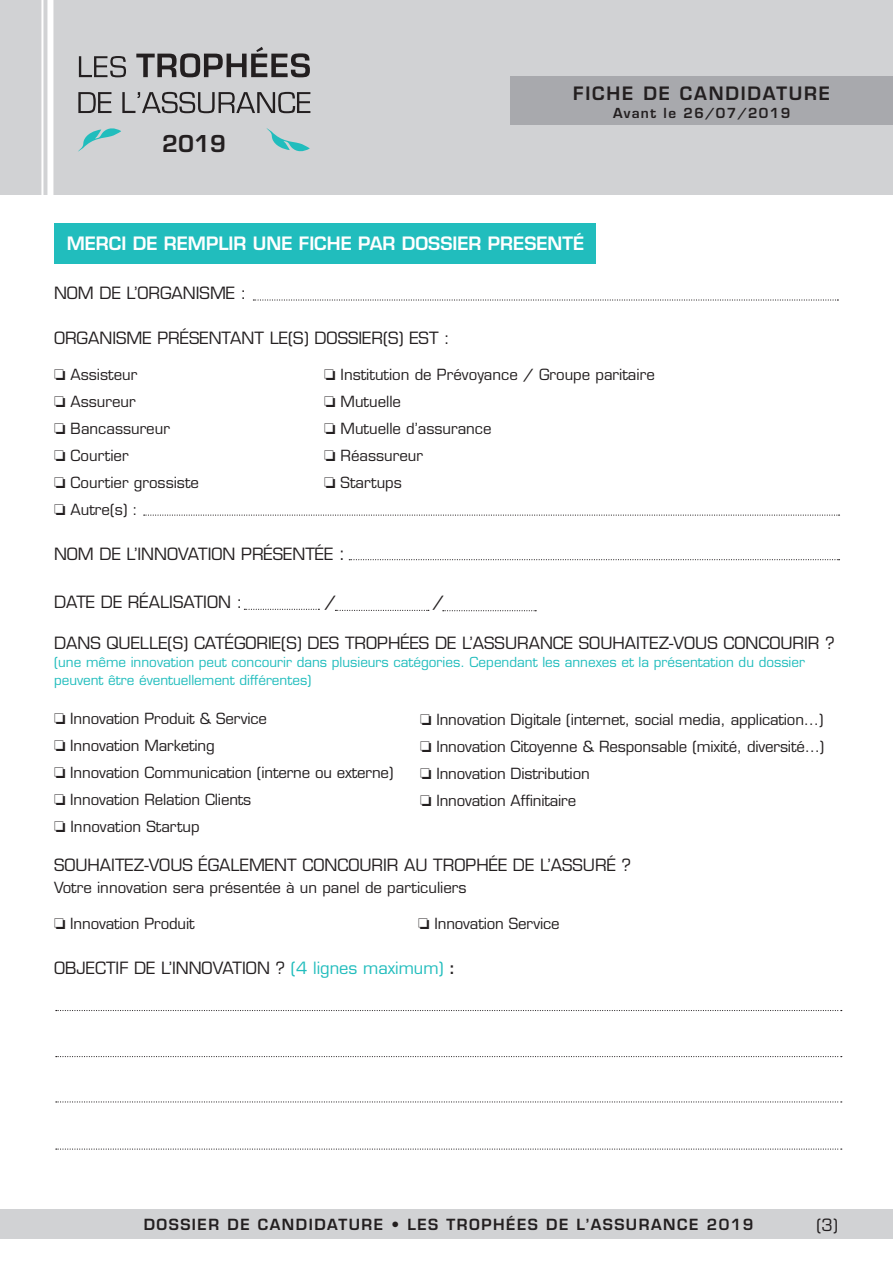
<style>
.page{position:relative;width:893px;height:1263px;background:#fff}
.page>*{position:absolute;margin:0;border:0;box-sizing:border-box;transform-origin:0 0}
.t1{font:700 25.5px "Eurostile";color:#231f20}
.t2{font:600 18px "Eurostile LT Std";color:#fff}
.t3{font:600 18px "Eurostile LT Std";letter-spacing:.1em;color:#231f20}
.t4{font:16.5px "Eurostile LT Std";color:#231f20}
.t5{font:15px "Eurostile LT Std";letter-spacing:-.01em;color:#231f20}
.t6{font:600 15px "Eurostile LT Std";letter-spacing:.1em;color:#231f20}
.t7{font:13.5px/18px "Eurostile LT Std";color:#21bdbd}
.t8{font:600 13.5px "Eurostile LT Std";letter-spacing:.1em;color:#231f20}
.s1{font-size:18px}
.s2{color:#21bdbd}
.s3{font-weight:600}
</style>
<div class="page">
<div style="left:54px;top:223px;width:541px;height:41px;background:#21bdbd"></div>
<div style="left:0;top:0;width:893px;height:195px;background:#d1d2d4"></div>
<div style="left:47px;top:0;width:6px;height:200px;background:#fff"></div>
<hr style="left:41px;top:0;width:2px;height:200px;background:#fff">
<svg style="left:79px;top:56px;width:47px;height:21px"></svg>
<svg style="left:136px;top:47px;width:174px;height:30px"></svg>
<svg style="left:78px;top:92px;width:33px;height:21px"></svg>
<svg style="left:122px;top:92px;width:188px;height:21px"></svg>
<svg style="left:78px;top:128px;width:43px;height:24px"></svg>
<svg style="left:266px;top:128px;width:44px;height:24px"></svg>
<div style="left:510px;top:77px;width:383px;height:48px;background:#a8a9ad"></div>
<div style="left:0;top:1209px;width:893px;height:30px;background:#d1d2d4"></div>
<svg style="left:144px;top:514px;width:695px;height:2px"></svg>
<svg style="left:253px;top:299px;width:585px;height:2px"></svg>
<svg style="left:244px;top:609px;width:75px;height:1px"></svg>
<svg style="left:335px;top:610px;width:94px;height:1px"></svg>
<svg style="left:443px;top:610px;width:93px;height:1px"></svg>
<svg style="left:349px;top:559px;width:490px;height:1px"></svg>
<svg style="left:56px;top:1010px;width:786px;height:1px"></svg>
<svg style="left:56px;top:1056px;width:786px;height:1px"></svg>
<svg style="left:56px;top:1101px;width:786px;height:1px"></svg>
<svg style="left:56px;top:1148px;width:786px;height:2px"></svg>
<h1 class="t1" style="left:162px;top:125px;width:65px">2019</h1>
<p class="t3" style="left:573px;top:82px;width:258px">FICHE DE CANDIDATURE</p>
<p class="t8" style="left:613px;top:104px;width:179px">Avant le 26/07/2019</p>
<p class="t2" style="left:67px;top:232px;width:519px">MERCI DE REMPLIR UNE FICHE PAR DOSSIER PRESENTÉ</p>
<p class="t4" style="left:54px;top:283px;width:194px">NOM DE L’ORGANISME :</p>
<p class="t4" style="left:54px;top:328px;width:397px">ORGANISME PRÉSENTANT LE(S) DOSSIER(S) EST :</p>
<p class="t5" style="left:54px;top:365px;width:85px">□ Assisteur</p>
<p class="t5" style="left:324px;top:365px;width:332px">□ Institution de Prévoyance / Groupe paritaire</p>
<p class="t5" style="left:54px;top:392px;width:83px">□ Assureur</p>
<p class="t5" style="left:324px;top:392px;width:79px">□ Mutuelle</p>
<p class="t5" style="left:54px;top:419px;width:117px">□ Bancassureur</p>
<p class="t5" style="left:324px;top:419px;width:169px">□ Mutuelle d’assurance</p>
<p class="t5" style="left:54px;top:446px;width:76px">□ Courtier</p>
<p class="t5" style="left:324px;top:446px;width:101px">□ Réassureur</p>
<p class="t5" style="left:54px;top:473px;width:146px">□ Courtier grossiste</p>
<p class="t5" style="left:324px;top:473px;width:79px">□ Startups</p>
<p class="t5" style="left:54px;top:500px;width:85px">□ Autre(s) :</p>
<p class="t4" style="left:54px;top:544px;width:293px">NOM DE L’INNOVATION PRÉSENTÉE <span class="s1">:</span></p>
<p class="t4" style="left:54px;top:592px;width:190px">DATE DE RÉALISATION :</p>
<p class="t4" style="left:324px;top:592px;width:13px">/</p>
<p class="t4" style="left:432px;top:592px;width:13px">/</p>
<p class="t4" style="left:54px;top:633px;width:782px">DANS QUELLE(S) CATÉGORIE(S) DES TROPHÉES DE L’ASSURANCE SOUHAITEZ-VOUS CONCOURIR ?</p>
<p class="t7" style="left:54px;top:653px;width:753px">(une même innovation peut concourir dans plusieurs catégories. Cependant les annexes et la présentation du dossier peuvent être éventuellement différentes)</p>
<p class="t5" style="left:54px;top:709px;width:214px">□ Innovation Produit &amp; Service</p>
<p class="t5" style="left:54px;top:736px;width:162px">□ Innovation Marketing</p>
<p class="t5" style="left:54px;top:763px;width:341px">□ Innovation Communication (interne ou externe)</p>
<p class="t5" style="left:54px;top:790px;width:199px">□ Innovation Relation Clients</p>
<p class="t5" style="left:54px;top:817px;width:147px">□ Innovation Startup</p>
<p class="t4" style="left:54px;top:855px;width:579px">SOUHAITEZ-VOUS ÉGALEMENT CONCOURIR AU TROPHÉE DE L’ASSURÉ ?</p>
<p class="t5" style="left:54px;top:878px;width:414px">Votre innovation sera présentée à un panel de particuliers</p>
<p class="t5" style="left:54px;top:914px;width:142px">□ Innovation Produit</p>
<p class="t5" style="left:418px;top:914px;width:143px">□ Innovation Service</p>
<p class="t4" style="left:54px;top:958px;width:403px">OBJECTIF DE L’INNOVATION ? <span class="s2">(4 lignes maximum)</span> <span class="s3">:</span></p>
<p class="t5" style="left:420px;top:710px;width:405px">□ Innovation Digitale (internet, social media, application…)</p>
<p class="t5" style="left:420px;top:737px;width:406px">□ Innovation Citoyenne &amp; Responsable (mixité, diversité…)</p>
<p class="t5" style="left:420px;top:764px;width:171px">□ Innovation Distribution</p>
<p class="t5" style="left:420px;top:791px;width:158px">□ Innovation Affinitaire</p>
<p class="t6" style="left:144px;top:1215px;width:611px">DOSSIER DE CANDIDATURE • LES TROPHÉES DE L’ASSURANCE 2019</p>
<p class="t4" style="left:816px;top:1215px;width:23px">(3)</p>
</div>
